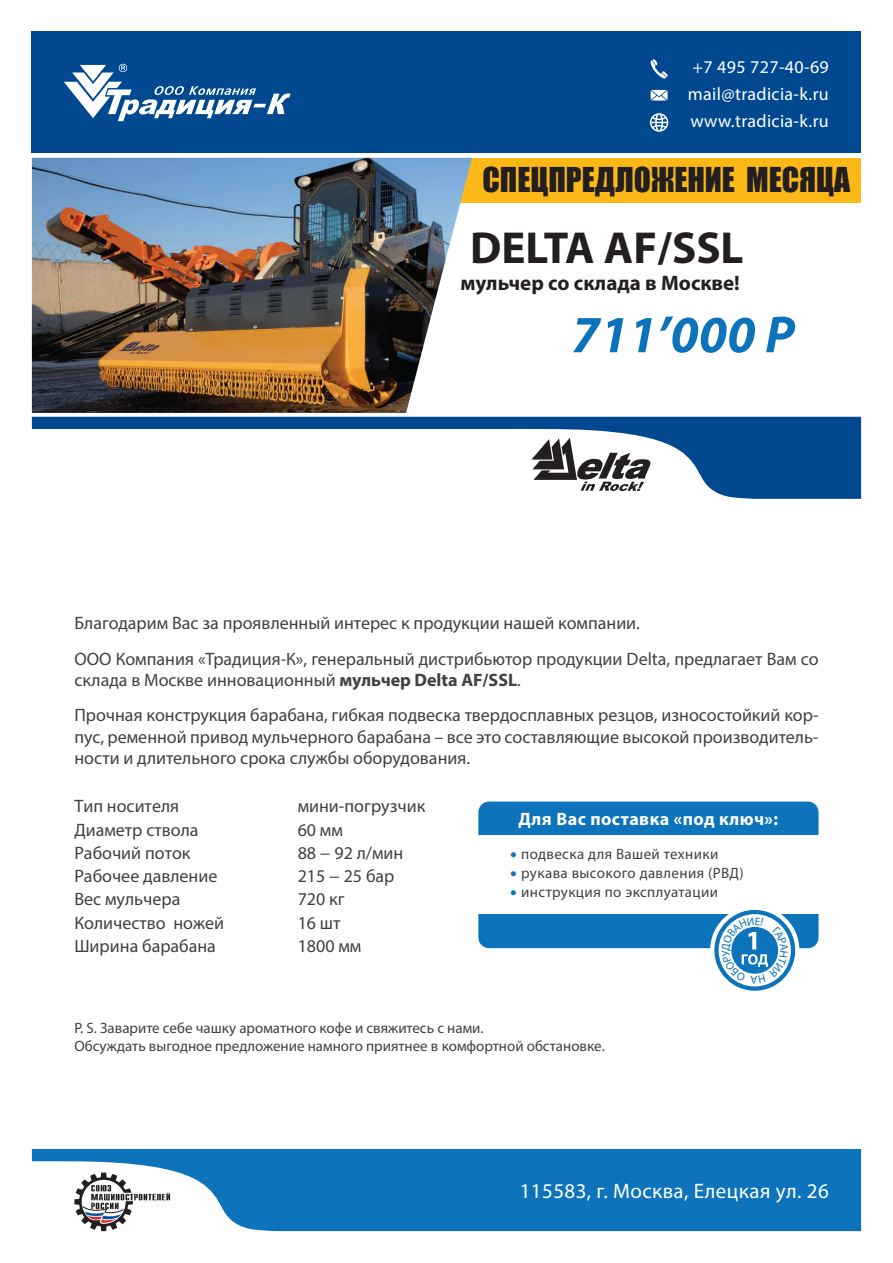
<style>
.page{position:relative;width:893px;height:1263px;background:#fff}
.page>*{position:absolute;margin:0;border:0;box-sizing:border-box;transform-origin:0 0}
.t1{font:italic 700 52.5px "Myriad Pro";color:#0c73ba}
.t2{font:700 45px "Myriad Pro";color:#231f20}
.t3{font:31.5px "Impact";color:#231f20}
.t4{font:21px "Myriad Pro";letter-spacing:.02em;color:#fff}
.t5{font:700 21px "Myriad Pro";color:#231f20}
.t6{font:18px/23.2px "Myriad Pro";color:#414042}
.t7{font:18px/27px "Myriad Pro";letter-spacing:.02em;color:#fff;text-align:justify}
.t8{font:700 18px "Myriad Pro";letter-spacing:.025em;color:#fff}
.t9{font:15px/18px "Myriad Pro";color:#414042}
.t10{font:15px "Myriad Pro";letter-spacing:.025em;color:#414142}
.s1{font-weight:700}
.s2{font-size:24px;color:#0d73ba}
</style>
<div class="page">
<div style="left:478px;top:801px;width:341px;height:147px;background:#0d73ba;border-radius:11px"></div>
<div style="left:478px;top:835px;width:341px;height:79px;background:#fff"></div>
<svg style="left:32px;top:1149px;width:829px;height:82px;background:#2681c1"></svg>
<svg style="left:32px;top:417px;width:829px;height:82px"></svg>
<div style="left:32px;top:32px;width:829px;height:121px;background:#004990"></div>
<svg style="left:74px;top:1172px;width:96px;height:59px"></svg>
<svg style="left:64px;top:64px;width:227px;height:57px"></svg>
<svg style="left:651px;top:90px;width:17px;height:11px"></svg>
<svg style="left:651px;top:59px;width:17px;height:20px"></svg>
<svg style="left:650px;top:113px;width:18px;height:19px"></svg>
<svg style="left:531px;top:438px;width:119px;height:53px"></svg>
<div style="left:710px;top:906px;width:89px;height:89px;background:#fff;border-radius:50%"></div>
<div style="left:415px;top:158px;width:446px;height:44px;background:#fcb817"></div>
<img style="left:32px;top:158px;width:440px;height:255px">
<svg style="left:714px;top:910px;width:81px;height:81px"></svg>
<p class="t7" style="left:688px;top:53px;width:143px">+7 495 727-40-69 mail@tradicia-k.ru www.tradicia-k.ru</p>
<h3 class="t3" style="left:482px;top:155px;width:369px">СПЕЦПРЕДЛОЖЕНИЕ МЕСЯЦА</h3>
<h2 class="t2" style="left:470px;top:219px;width:275px">DELTA AF/SSL</h2>
<p class="t5" style="left:460px;top:270px;width:281px">мульчер со склада в Москве!</p>
<h1 class="t1" style="left:572px;top:300px;width:224px">711’000 Р</h1>
<p class="t6" style="left:74px;top:605px;width:746px;line-height:35.1px">Благодарим Вас за проявленный интерес к продукции нашей компании.<br>ООО Компания «Традиция-К», генеральный дистрибьютор продукции Delta, предлагает Вам со</p>
<p class="t6" style="left:74px;top:662px;width:746px;line-height:35.1px">склада в Москве инновационный <span class="s1">мульчер Delta AF/SSL</span>.<br>Прочная конструкция барабана, гибкая подвеска твердосплавных резцов, износостойкий кор-</p>
<p class="t6" style="left:74px;top:726px;width:746px;line-height:21.6px">пус, ременной привод мульчерного барабана – все это составляющие высокой производитель&shy;ности и длительного срока службы оборудования.</p>
<p class="t6" style="left:74px;top:794px;width:151px">Тип носителя<br>Диаметр ствола<br>Рабочий поток<br>Рабочее давление<br>Вес мульчера<br>Количество ножей<br>Ширина барабана</p>
<p class="t6" style="left:298px;top:794px;width:129px">мини-погрузчик<br>60 мм<br>88 − 92 л/мин<br>215 − 25 бар<br>720 кг<br>16 шт<br>1800 мм</p>
<p class="t8" style="left:518px;top:807px;width:261px">Для Вас поставка «под ключ»:</p>
<p class="t10" style="left:510px;top:845px;width:210px"><span class="s2">•</span> подвеска для Вашей техники</p>
<p class="t10" style="left:510px;top:864px;width:235px"><span class="s2">•</span> рукава высокого давления (РВД)</p>
<p class="t10" style="left:510px;top:882px;width:209px"><span class="s2">•</span> инструкция по эксплуатации</p>
<p class="t9" style="left:74px;top:1019px;width:532px">P. S. Заварите себе чашку ароматного кофе и свяжитесь с нами.<br>Обсуждать выгодное предложение намного приятнее в комфортной обстановке.</p>
<p class="t4" style="left:520px;top:1178px;width:311px">115583, г. Москва, Елецкая ул. 26</p>
</div>
